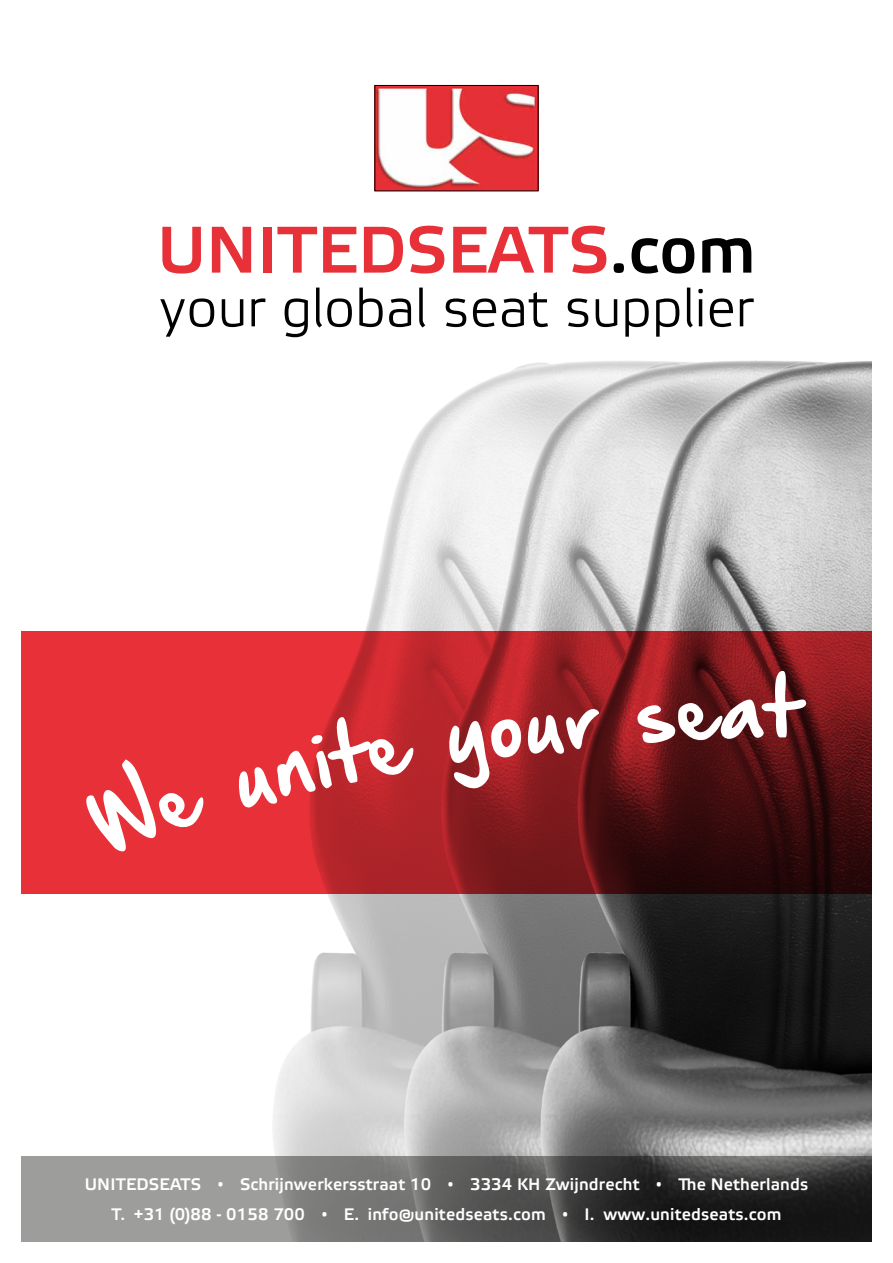
<style>
.page{position:relative;width:893px;height:1263px;background:#fff}
.page>*{position:absolute;margin:0;border:0;box-sizing:border-box;transform-origin:0 0}
.t1{font:700 65.7px "Elektra Light Pro";color:#e73037}
.t2{font:53.7px "Elektra Light Pro";color:#000}
.t3{font:700 16.65px/30px "Elektra Light Pro";letter-spacing:.01em;color:#fff;text-align:center}
.s1{color:#000}
</style>
<div class="page">
<div style="left:21px;top:1157px;width:851px;height:85px;background:#9d9d9c"></div>
<div style="left:21px;top:631px;width:64px;height:263px;background:#e73037"></div>
<img style="left:376px;top:87px;width:160px;height:102px">
<div style="left:374px;top:85px;width:164px;height:106px;border:1px solid #000"></div>
<img style="left:85px;top:360px;width:787px;height:882px">
<svg style="left:86px;top:671px;width:720px;height:180px;background:#af393e"></svg>
<h1 class="t1" style="left:157px;top:214px;width:600px">UNITEDSEATS<span class="s1">.com</span></h1>
<h2 class="t2" style="left:159px;top:279px;width:597px">your global seat supplier</h2>
<p class="t3" style="left:85px;top:1170px;width:725px">UNITEDSEATS <sup>•</sup> Schrijnwerkersstraat 10 <sup>•</sup> 3334 KH Zwijndrecht <sup>•</sup> The Netherlands<br>T. +31 (0)88 - 0158 700 <sup>•</sup> E. info@unitedseats.com <sup>•</sup> I. www.unitedseats.com</p>
</div>
